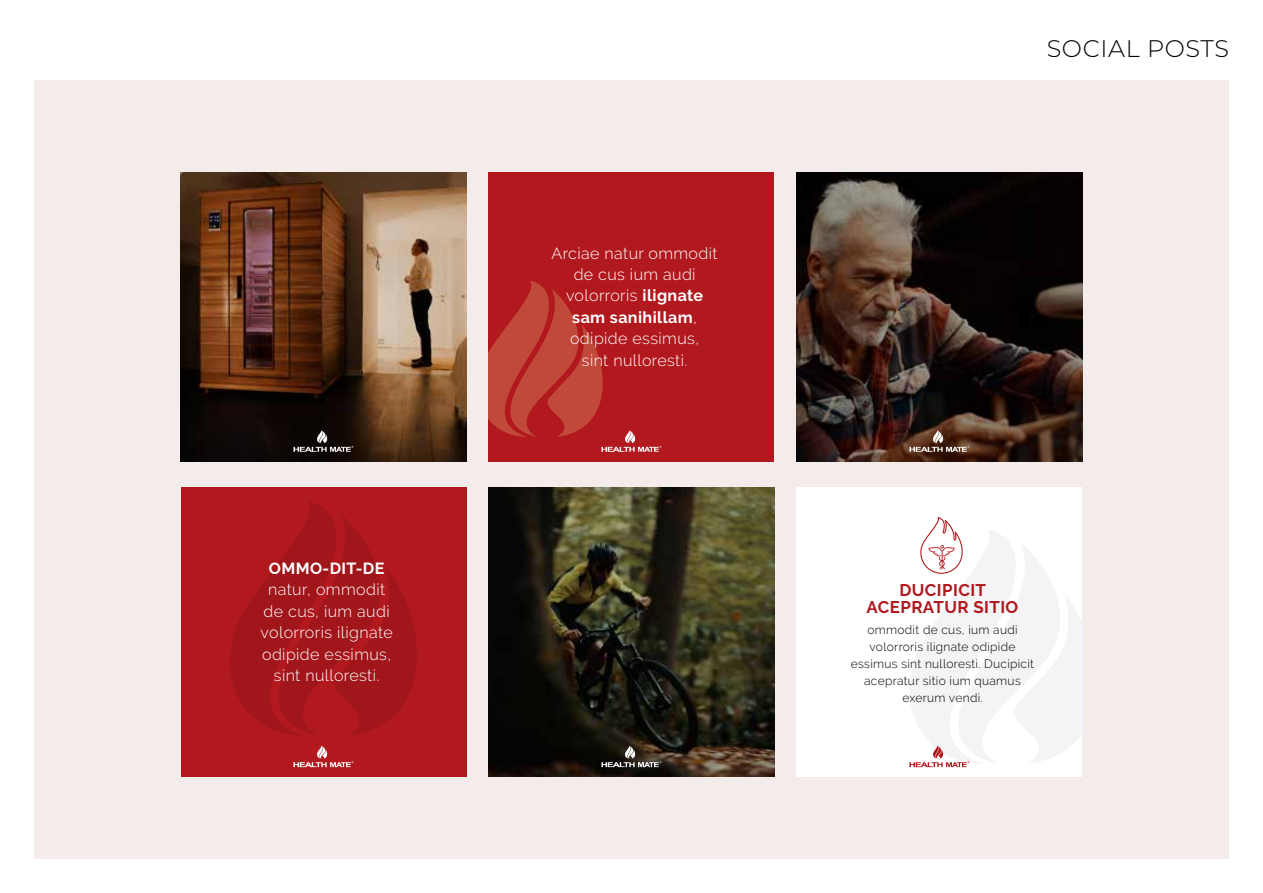
<style>
.page{position:relative;width:1263px;height:893px;background:#fff}
.page>*{position:absolute;margin:0;border:0;box-sizing:border-box;transform-origin:0 0}
.t1{font:300 24px "Montserrat";letter-spacing:.025em;color:#000}
.t2{font:700 16.8px/16.8px "Raleway";letter-spacing:.025em;color:#b2191e;text-align:center}
.t3{font:300 16.05px/21.5px "Raleway";letter-spacing:.025em;color:#fff;text-align:center}
.t4{font:700 16.05px "Raleway";letter-spacing:.025em;color:#fff}
.t5{font:300 12px/16.8px "Raleway";letter-spacing:.025em;color:#000;text-align:center}
.s1{font-weight:700}
</style>
<div class="page">
<div style="left:34px;top:81px;width:1195px;height:778px;background:#f4eceb"></div>
<div style="left:489px;top:172px;width:285px;height:289px;background:#b2191e"></div>
<svg style="left:489px;top:281px;width:172px;height:171px"></svg>
<img style="left:797px;top:172px;width:285px;height:289px">
<svg style="left:909px;top:430px;width:60px;height:22px"></svg>
<div style="left:797px;top:488px;width:285px;height:289px;background:#fff"></div>
<svg style="left:909px;top:517px;width:173px;height:250px"></svg>
<img style="left:181px;top:172px;width:285px;height:289px">
<svg style="left:293px;top:430px;width:60px;height:22px"></svg>
<div style="left:181px;top:488px;width:285px;height:289px;background:#b2191e"></div>
<svg style="left:293px;top:746px;width:60px;height:21px"></svg>
<svg style="left:230px;top:502px;width:187px;height:233px"></svg>
<img style="left:489px;top:488px;width:285px;height:289px">
<svg style="left:601px;top:746px;width:60px;height:21px"></svg>
<p class="t4" style="left:269px;top:559px;width:117px">OMMO-DIT-DE</p>
<p class="t3" style="left:261px;top:579px;width:134px">natur, ommodit de cus, ium audi volorroris ilignate odipide essimus, sint nulloresti.</p>
<p class="t3" style="left:551px;top:242px;width:168px">Arciae natur ommodit de cus ium audi volorroris <span class="s1">ilignate sam sanihillam</span>, odipide essimus,<br>sint nulloresti.</p>
<h1 class="t1" style="left:1047px;top:32px;width:184px">SOCIAL POSTS</h1>
<p class="t2" style="left:866px;top:581px;width:153px">DUCIPICIT<br>ACEPRATUR SITIO</p>
<p class="t5" style="left:851px;top:621px;width:185px">ommodit de cus, ium audi volorroris ilignate odipide essimus sint nulloresti. Ducipicit acepratur sitio ium quamus exerum vendi.</p>
</div>
